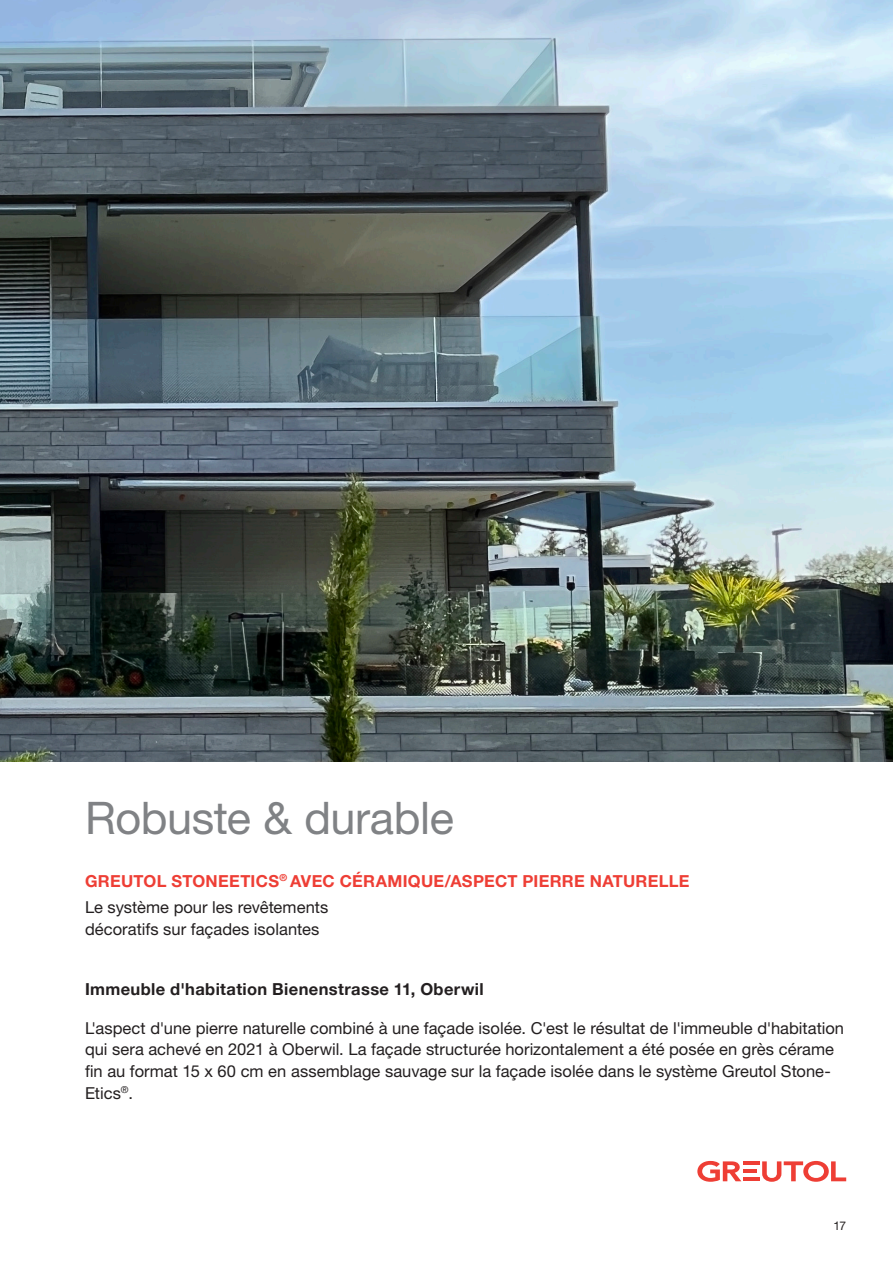
<style>
.page{position:relative;width:893px;height:1263px;background:#fff}
.page>*{position:absolute;margin:0;border:0;box-sizing:border-box;transform-origin:0 0}
.Titel{font:45px "Helvetica Neue LTW1 G";letter-spacing:-.01em;color:#808285}
.Grundtext{font:16.5px/21.8px "Helvetica Neue LTW1 G";color:#231f20}
.Untertitel{font:700 16.5px "Helvetica Neue LTW1 G";letter-spacing:.015em;color:#ee3e35}
.Untertitel-2{font:700 16.5px "Helvetica Neue LTW1 G";letter-spacing:.02em;color:#231f20}
.t1{font:12px "Helvetica Neue LTW1 G";color:#231f20}
</style>
<div class="page">
<img style="left:0;top:0;width:893px;height:761px">
<svg style="left:697px;top:1161px;width:44px;height:21px"></svg>
<hr style="left:743px;top:1161px;width:17px;height:4px;background:#ee3e35">
<hr style="left:743px;top:1169px;width:14px;height:4px;background:#ee3e35">
<hr style="left:743px;top:1177px;width:17px;height:4px;background:#ee3e35">
<svg style="left:762px;top:1161px;width:84px;height:21px"></svg>
<p class="Titel" style="left:85px;top:790px;width:370px">Robuste &amp; durable</p>
<p class="Untertitel" style="left:85px;top:871px;width:606px">GREUTOL STONEETICS<sup>®</sup> AVEC CÉRAMIQUE/ASPECT PIERRE NATURELLE</p>
<p class="Grundtext" style="left:85px;top:896px;width:245px">Le système pour les revêtements</p>
<p class="Grundtext" style="left:85px;top:918px;width:236px">décoratifs sur façades isolantes</p>
<p class="Untertitel-2" style="left:85px;top:979px;width:400px">Immeuble d'habitation Bienenstrasse 11, Oberwil</p>
<p class="Grundtext" style="left:85px;top:1017px;width:761px">L'aspect d'une pierre naturelle combiné à une façade isolée. C'est le résultat de l'immeuble d'habitation qui sera achevé en 2021 à Oberwil. La façade structurée horizontalement a été posée en grès cérame fin au format 15 x 60 cm en assemblage sauvage sur la façade isolée dans le système Greutol Stone-Etics<sup>®</sup>.</p>
<p class="t1" style="left:833px;top:1218px;width:14px">17</p>
</div>
